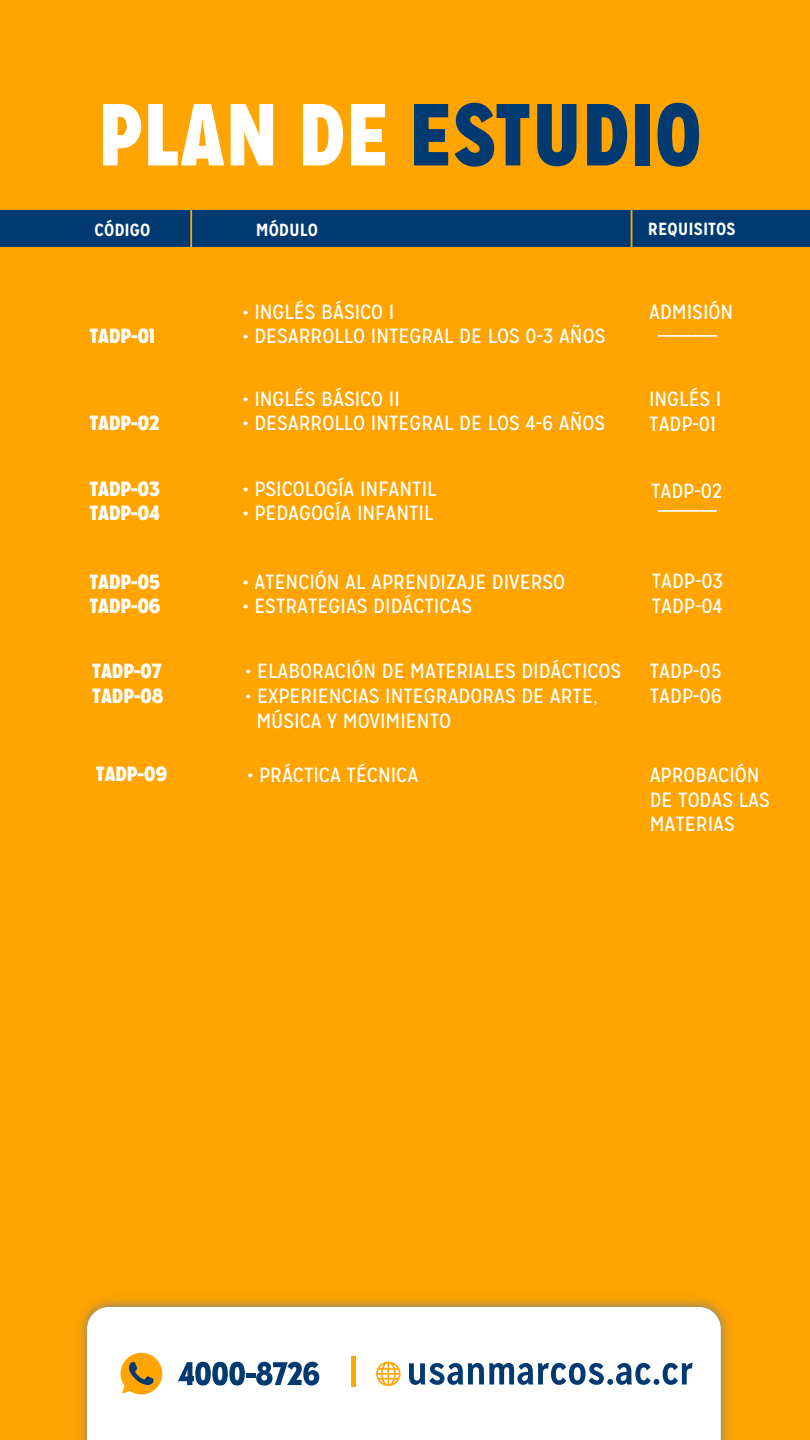
<style>
.page{position:relative;width:810px;height:1440px;background:#ffa400}
.page>*{position:absolute;margin:0;border:0;box-sizing:border-box;transform-origin:0 0}
.t1{font:900 87.75px "Mission Gothic";letter-spacing:.02em;color:#003a70}
.t2{font:20.55px/24.7px "Mission Gothic";color:#fff;scale:1.05 1}
.t3{font:900 20.55px/24.7px "Mission Gothic";color:#fff;scale:1.05 1}
.t4{font:700 17.55px "Mission Gothic";color:#fff;scale:1.04 1}
.s1{color:#fff}
</style>
<div class="page">
<img style="left:80px;top:1299px;width:649px;height:141px">
<div style="left:87px;top:1307px;width:634px;height:133px;background:#fff"></div>
<svg style="left:178px;top:1362px;width:141px;height:24px;background:#6f8fae"></svg>
<div style="left:351px;top:1357px;width:5px;height:30px;background:#ffa400"></div>
<svg style="left:121px;top:1353px;width:41px;height:42px"></svg>
<svg style="left:376px;top:1362px;width:25px;height:24px"></svg>
<svg style="left:409px;top:1363px;width:284px;height:22px;background:#88a3bc"></svg>
<div style="left:0;top:211px;width:810px;height:36px;background:#003a70"></div>
<hr style="left:190px;top:208px;width:2px;height:42px;background:#ffa400">
<hr style="left:631px;top:208px;width:1px;height:41px;background:#ffa400">
<h1 class="t1" style="left:99px;top:77px;width:604px"><span class="s1">PLAN DE</span> ESTUDIO</h1>
<p class="t4" style="left:95px;top:218px;width:55px">CÓDIGO</p>
<p class="t4" style="left:256px;top:219px;width:61px">MÓDULO</p>
<p class="t4" style="left:648px;top:218px;width:86px">REQUISITOS</p>
<p class="t2" style="left:242px;top:299px;width:146px">• INGLÉS BÁSICO I</p>
<p class="t3" style="left:89px;top:324px;width:64px">TADP-01</p>
<p class="t2" style="left:242px;top:324px;width:347px">• DESARROLLO INTEGRAL DE LOS 0-3 AÑOS</p>
<p class="t2" style="left:649px;top:300px;width:81px">ADMISIÓN</p>
<p class="t2" style="left:658px;top:314px;width:57px">_______</p>
<p class="t2" style="left:242px;top:386px;width:152px">• INGLÉS BÁSICO II</p>
<p class="t3" style="left:89px;top:411px;width:68px">TADP-02</p>
<p class="t2" style="left:242px;top:411px;width:347px">• DESARROLLO INTEGRAL DE LOS 4-6 AÑOS</p>
<p class="t2" style="left:649px;top:386px;width:71px;line-height:25px">INGLÉS I<br>TADP-01</p>
<p class="t3" style="left:89px;top:476px;width:69px">TADP-03<br>TADP-04</p>
<p class="t2" style="left:242px;top:476px;width:187px">• PSICOLOGÍA INFANTIL</p>
<p class="t2" style="left:242px;top:501px;width:184px">• PEDAGOGÍA INFANTIL</p>
<p class="t2" style="left:651px;top:478px;width:69px">TADP-02</p>
<p class="t2" style="left:658px;top:488px;width:57px">_______</p>
<p class="t3" style="left:89px;top:569px;width:69px">TADP-05<br>TADP-06</p>
<p class="t2" style="left:242px;top:569px;width:309px">• ATENCIÓN AL APRENDIZAJE DIVERSO</p>
<p class="t2" style="left:242px;top:594px;width:220px">• ESTRATEGIAS DIDÁCTICAS</p>
<p class="t2" style="left:652px;top:569px;width:69px">TADP-03<br>TADP-04</p>
<p class="t3" style="left:92px;top:659px;width:70px">TADP-07<br>TADP-08</p>
<p class="t2" style="left:245px;top:659px;width:360px">• ELABORACIÓN DE MATERIALES DIDÁCTICOS</p>
<p class="t2" style="left:256px;top:684px;width:327px;text-indent:-11px">• EXPERIENCIAS INTEGRADORAS DE ARTE,<br>MÚSICA Y MOVIMIENTO</p>
<p class="t2" style="left:650px;top:659px;width:70px">TADP-05<br>TADP-06</p>
<p class="t3" style="left:96px;top:762px;width:69px">TADP-09</p>
<p class="t2" style="left:247px;top:762px;width:164px">• PRÁCTICA TÉCNICA</p>
<p class="t2" style="left:650px;top:763px;width:116px">APROBACIÓN<br>DE TODAS LAS<br>MATERIAS</p>
</div>
